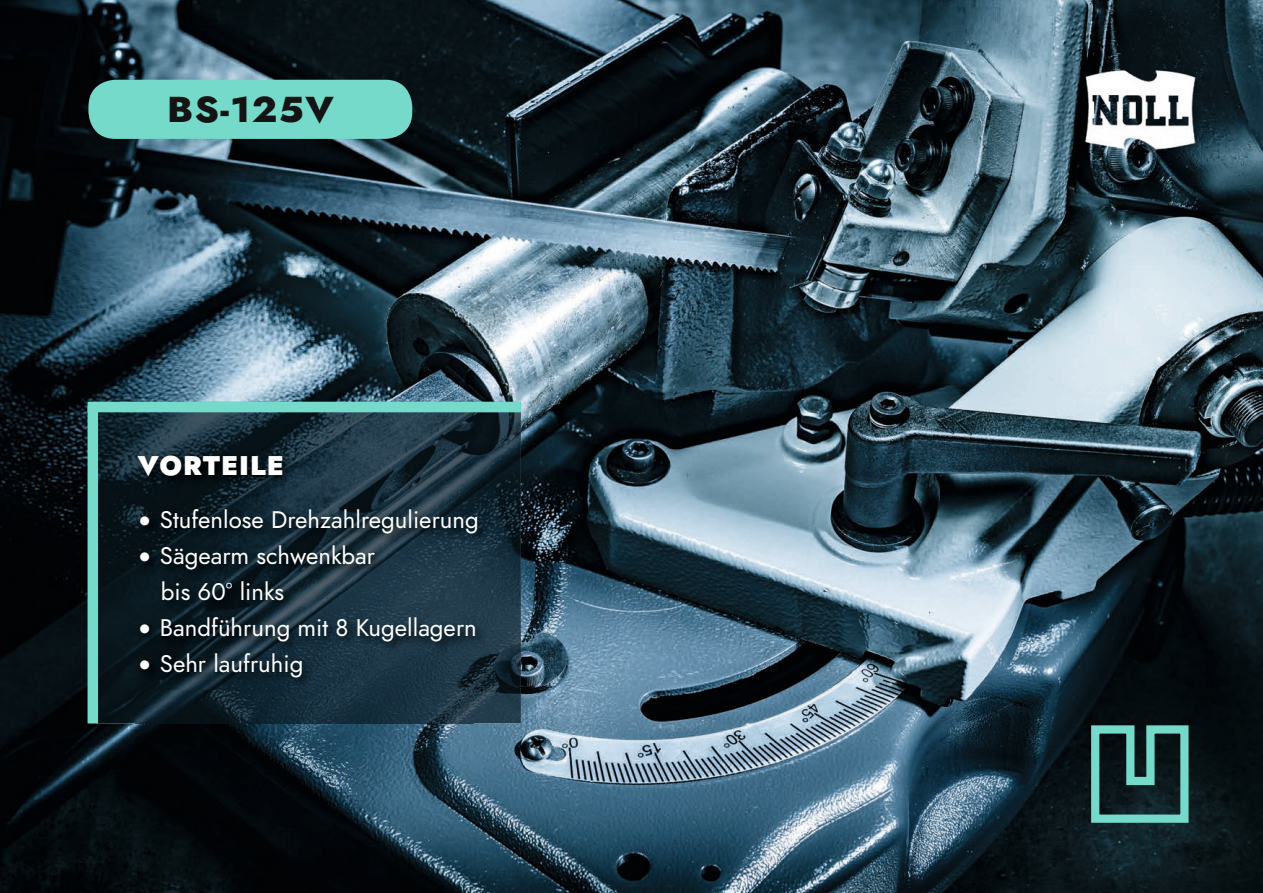
<style>
.page{position:relative;width:1263px;height:893px;background:#fff}
.page>*{position:absolute;margin:0;border:0;box-sizing:border-box;transform-origin:0 0}
.t1{font:800 36px "Jost";letter-spacing:.04em;color:#131413;scale:1.04 1}
.t2{font:900 27px "Jost";letter-spacing:.04em;color:#fff}
.t3{font:24px/36px "Jost";color:#fff}
.s1{font-family:"Lato"}
</style>
<div class="page">
<img style="left:0;top:0;width:1263px;height:893px">
<img style="left:98px;top:412px;width:423px;height:43px">
<img style="left:98px;top:455px;width:38px;height:268px">
<img style="left:473px;top:455px;width:48px;height:268px">
<img style="left:136px;top:690px;width:337px;height:33px">
<img style="left:134px;top:452px;width:356px;height:238px">
<div style="left:88px;top:402px;width:433px;height:10px;background:#75daca"></div>
<div style="left:88px;top:407px;width:10px;height:316px;background:#75daca"></div>
<svg style="left:1087px;top:721px;width:106px;height:106px;background:#2e5855"></svg>
<img style="left:1081px;top:66px;width:117px;height:86px">
<div style="left:88px;top:80px;width:324px;height:59px;background:#75daca;border-radius:27px"></div>
<h1 class="t1" style="left:167px;top:83px;width:162px">BS-125V</h1>
<p class="t2" style="left:138px;top:446px;width:148px">VORTEILE</p>
<p class="t3" style="left:138px;top:502px;width:342px"><span class="s1">•</span> Stufenlose Drehzahlregulierung</p>
<p class="t3" style="left:161px;top:538px;width:216px;text-indent:-23px"><span class="s1">•</span> Sägearm schwenkbar bis 60° links</p>
<p class="t3" style="left:138px;top:610px;width:341px"><span class="s1">•</span> Bandführung mit 8 Kugellagern</p>
<p class="t3" style="left:138px;top:646px;width:167px"><span class="s1">•</span> Sehr laufruhig</p>
</div>
